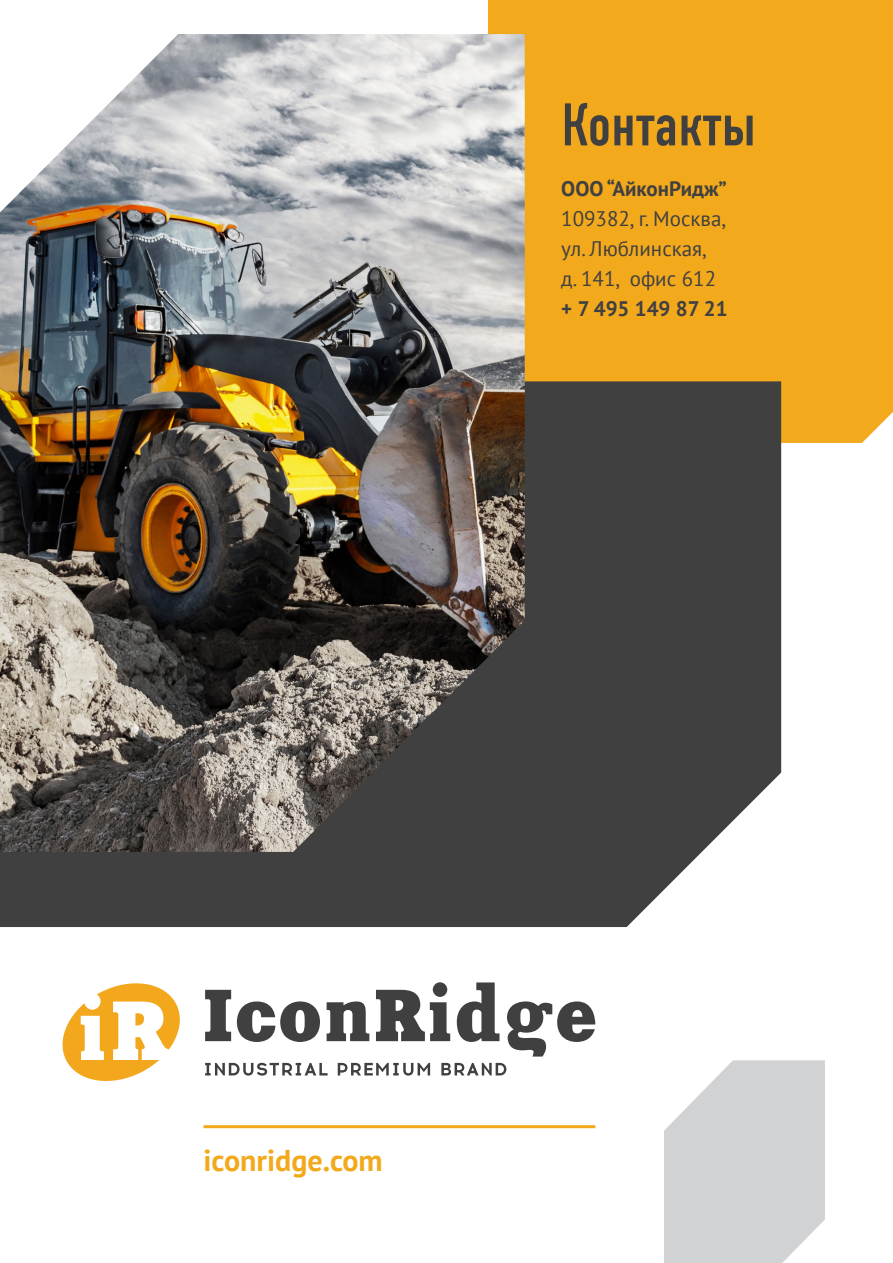
<style>
.page{position:relative;width:893px;height:1263px;background:#fff}
.page>*{position:absolute;margin:0;border:0;box-sizing:border-box;transform-origin:0 0}
.t1{font:60px "DIN Condensed C";color:#404041}
.t2{font:700 30px "PT Sans";color:#f3a91c}
.t3{font:21px/30px "PT Sans";color:#404041}
.t4{font:700 21px "PT Sans";color:#404041}
</style>
<div class="page">
<div style="left:488px;top:0;width:405px;height:443px;background:#f3a91c"></div>
<div style="left:0;top:381px;width:781px;height:546px;background:#404041"></div>
<img style="left:0;top:34px;width:525px;height:818px">
<svg style="left:205px;top:1063px;width:123px;height:12px"></svg>
<svg style="left:338px;top:1063px;width:92px;height:12px"></svg>
<svg style="left:441px;top:1063px;width:65px;height:12px"></svg>
<svg style="left:205px;top:990px;width:26px;height:51px"></svg>
<svg style="left:237px;top:1001px;width:83px;height:41px"></svg>
<svg style="left:327px;top:1001px;width:42px;height:40px"></svg>
<svg style="left:376px;top:982px;width:74px;height:59px"></svg>
<svg style="left:457px;top:982px;width:42px;height:60px"></svg>
<svg style="left:507px;top:1001px;width:88px;height:55px"></svg>
<svg style="left:62px;top:983px;width:118px;height:98px"></svg>
<hr style="left:204px;top:1125px;width:391px;height:3px;background:#f3a91c">
<svg style="left:664px;top:1060px;width:161px;height:203px;background:#d5d6d8"></svg>
<h1 class="t1" style="left:561px;top:93px;width:196px">Контакты</h1>
<p class="t4" style="left:561px;top:174px;width:167px">ООО “АйконРидж”</p>
<p class="t3" style="left:561px;top:203px;width:166px">109382, г. Москва, ул. Люблинская, д. 141, офис 612</p>
<p class="t4" style="left:561px;top:294px;width:168px">+ 7 495 149 87 21</p>
<h2 class="t2" style="left:204px;top:1141px;width:181px">iconridge.com</h2>
</div>
